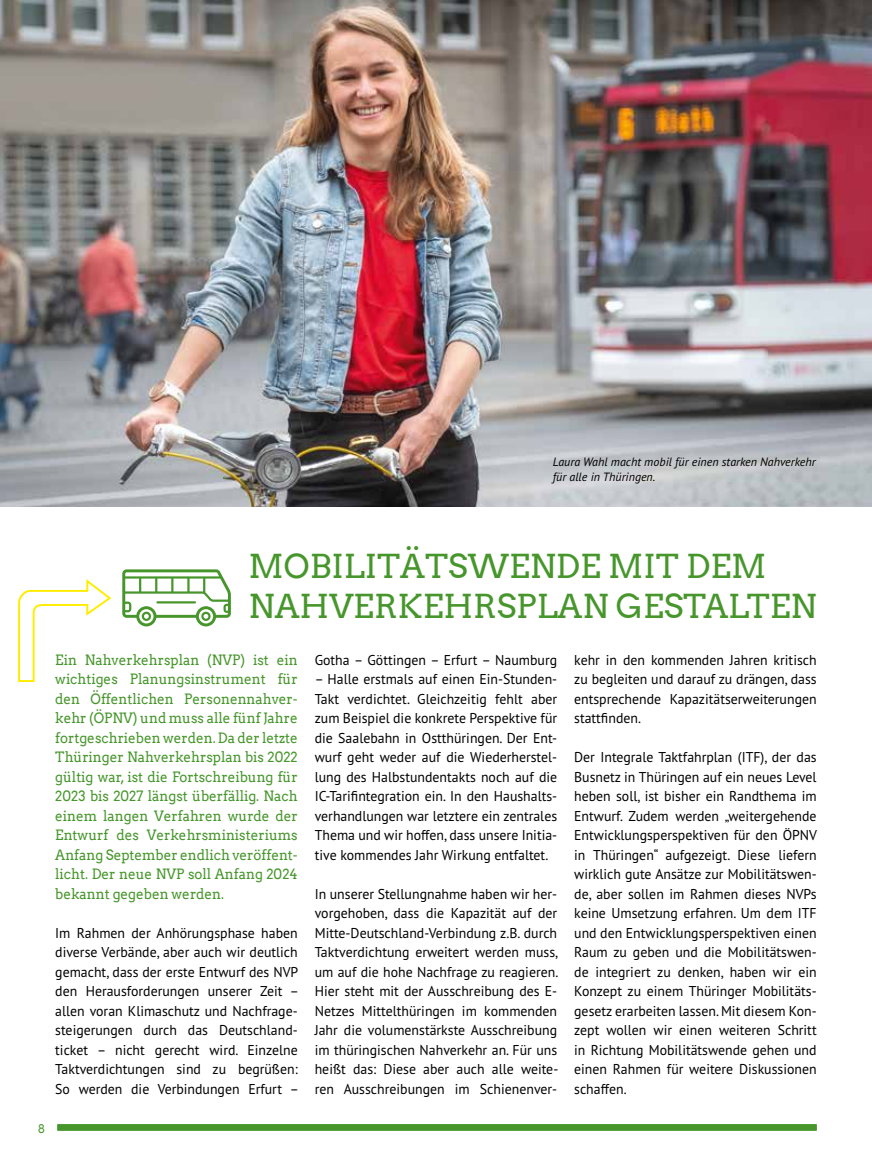
<style>
.page{position:relative;width:872px;height:1170px;background:#fff}
.page>*{position:absolute;margin:0;border:0;box-sizing:border-box;transform-origin:0 0}
.t1{font:33px/39.6px "Arvo";color:#46962b}
.t2{font:14.25px/19.5px "PT Sans Pro";color:#000;text-align:justify}
.t3{font:14.25px/19.5px "Arvo";color:#46962b;text-align:justify;scale:.94 1}
.t4{font:italic 12px/15px "PT Sans Pro";color:#000}
.t5{font:12px "Arvo";color:#46962b}
</style>
<div class="page">
<div style="left:57px;top:1124px;width:759px;height:6px;background:#46962b"></div>
<svg style="left:122px;top:569px;width:109px;height:57px"></svg>
<hr style="left:156px;top:601px;width:40px;height:2px;background:#46962b">
<svg style="left:18px;top:579px;width:94px;height:103px"></svg>
<img style="left:0;top:0;width:872px;height:506px">
<p class="t4" style="left:553px;top:454px;width:264px">Laura Wahl macht mobil für einen starken Nahverkehr für alle in Thüringen.</p>
<h1 class="t1" style="left:249px;top:546px;width:569px">MOBILITÄTSWENDE MIT DEM<br>NAHVERKEHRSPLAN GESTALTEN</h1>
<p class="t5" style="left:38px;top:1121px;width:9px">8</p>
<p class="t3" style="left:55px;top:649px;width:259px">Ein Nahverkehrsplan (NVP) ist ein wichtiges Planungsinstrument für den Öffentlichen Personennahver&shy;kehr (ÖPNV) und muss alle fünf Jahre fortgeschrieben werden. Da der letzte Thüringer Nahverkehrsplan bis 2022 gültig war, ist die Fortschreibung für 2023 bis 2027 längst überfällig. Nach einem langen Verfahren wurde der Entwurf des Verkehrsministeriums Anfang September endlich veröffent&shy;licht. Der neue NVP soll Anfang 2024 bekannt gegeben werden.</p>
<p class="t2" style="left:55px;top:922px;width:245px">Im Rahmen der Anhörungsphase haben diverse Verbände, aber auch wir deutlich gemacht, dass der erste Entwurf des NVP den Herausforderungen unserer Zeit – allen voran Klimaschutz und Nachfrage&shy;steigerungen durch das Deutschland&shy;ticket – nicht gerecht wird. Einzelne Taktverdichtungen sind zu begrüßen:<br>So werden die Verbindungen Erfurt –</p>
<p class="t2" style="left:315px;top:649px;width:244px">Gotha – Göttingen – Erfurt – Naumburg</p>
<p class="t2" style="left:315px;top:669px;width:244px">– Halle erstmals auf einen Ein-Stunden-Takt verdichtet. Gleichzeitig fehlt aber zum Beispiel die konkrete Perspektive für die Saalebahn in Ostthüringen. Der Ent&shy;wurf geht weder auf die Wiederherstel&shy;lung des Halbstundentakts noch auf die IC-Tarifintegration ein. In den Haushalts&shy;verhandlungen war letztere ein zentrales Thema und wir hoffen, dass unsere Initia&shy;tive kommendes Jahr Wirkung entfaltet.</p>
<p class="t2" style="left:315px;top:883px;width:245px">In unserer Stellungnahme haben wir her&shy;vorgehoben, dass die Kapazität auf der Mitte-Deutschland-Verbindung z.B. durch Taktverdichtung erweitert werden muss, um auf die hohe Nachfrage zu reagieren.<br>Hier steht mit der Ausschreibung des E-Netzes Mittelthüringen im kommenden Jahr die volumenstärkste Ausschreibung im thüringischen Nahverkehr an. Für uns heißt das: Diese aber auch alle weite&shy;ren Ausschreibungen im Schienenver-</p>
<p class="t2" style="left:574px;top:649px;width:244px">kehr in den kommenden Jahren kritisch zu begleiten und darauf zu drängen, dass entsprechende Kapazitätserweiterungen stattfinden.</p>
<p class="t2" style="left:574px;top:747px;width:244px">Der Integrale Taktfahrplan (ITF), der das Busnetz in Thüringen auf ein neues Level heben soll, ist bisher ein Randthema im Entwurf. Zudem werden „weitergehende Entwicklungsperspektiven für den ÖPNV in Thüringen“ aufgezeigt. Diese liefern wirklich gute Ansätze zur Mobilitätswen&shy;de, aber sollen im Rahmen dieses NVPs keine Umsetzung erfahren. Um dem ITF und den Entwicklungsperspektiven einen Raum zu geben und die Mobilitätswen&shy;de integriert zu denken, haben wir ein Konzept zu einem Thüringer Mobilitäts&shy;gesetz erarbeiten lassen. Mit diesem Kon&shy;zept wollen wir einen weiteren Schritt in Richtung Mobilitätswende gehen und einen Rahmen für weitere Diskussionen schaffen.</p>
</div>
